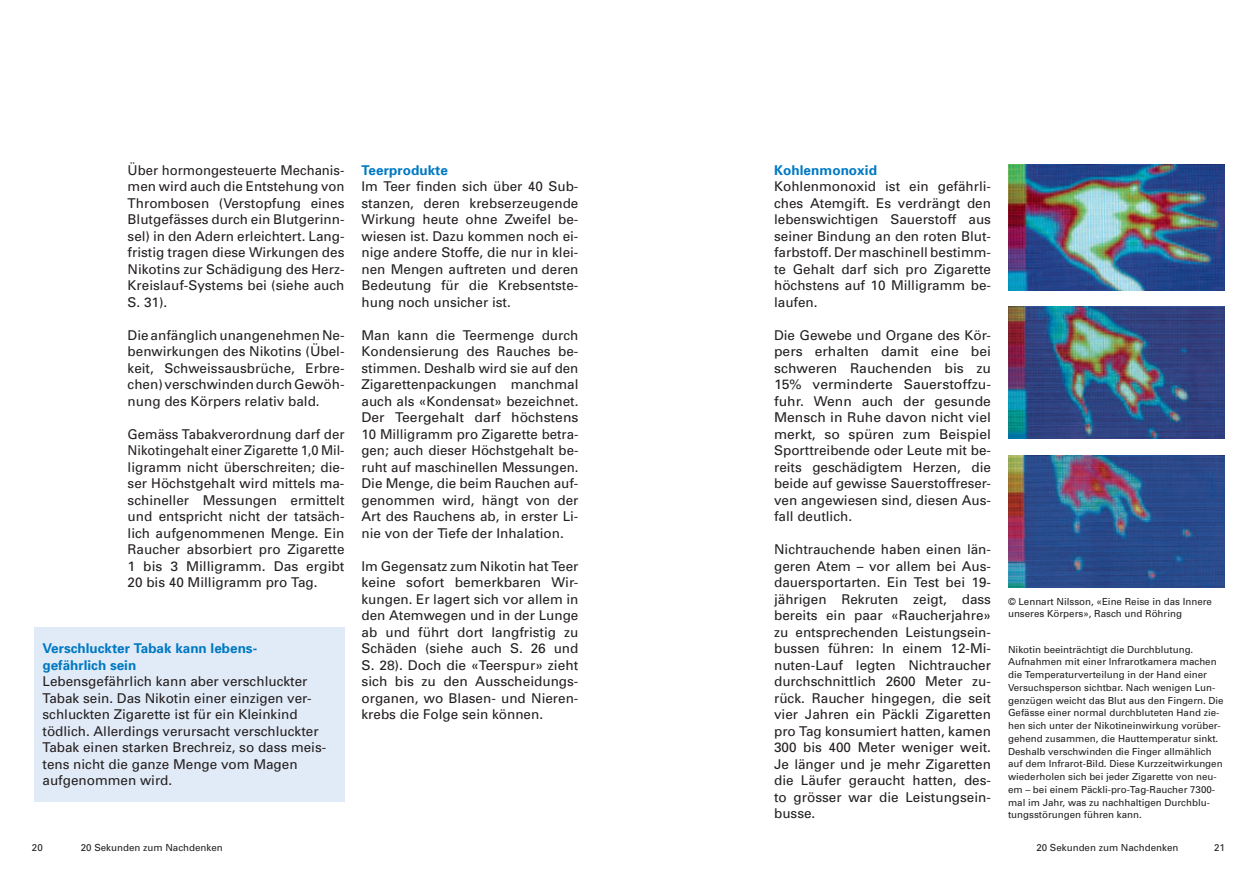
<style>
.page{position:relative;width:1259px;height:893px;background:#fff}
.page>*{position:absolute;margin:0;border:0;box-sizing:border-box;transform-origin:0 0}
.t1{font:13.5px/16.5px "Univers";color:#231f20;text-align:justify}
.t2{font:700 13.5px/16.5px "Univers";color:#0079c2}
.t3{font:9.75px/12.8px "Univers";color:#231f20}
</style>
<div class="page">
<div style="left:34px;top:627px;width:310px;height:175px;background:#e1ebf7"></div>
<img style="left:1008px;top:164px;width:217px;height:126px">
<img style="left:1008px;top:307px;width:217px;height:132px">
<img style="left:1008px;top:455px;width:217px;height:132px">
<p class="t1" style="left:128px;top:161px;width:218px">Über hormongesteuerte Mechanis&shy;men wird auch die Entstehung von Thrombosen (Verstopfung eines Blutgefässes durch ein Blutgerinn&shy;sel) in den Adern erleichtert. Lang&shy;fristig tragen diese Wirkungen des Nikotins zur Schädigung des Herz-Kreislauf-Systems bei (siehe auch S. 31).</p>
<p class="t1" style="left:128px;top:326px;width:218px">Die anfänglich unangenehmen Ne&shy;benwirkungen des Nikotins (Übel&shy;keit, Schweissausbrüche, Erbre&shy;chen) verschwinden durch Gewöh&shy;nung des Körpers relativ bald.</p>
<p class="t1" style="left:128px;top:425px;width:218px">Gemäss Tabakverordnung darf der Nikotingehalt einer Zigarette 1,0 Mil&shy;ligramm nicht überschreiten; die&shy;ser Höchstgehalt wird mittels ma&shy;schineller Messungen ermittelt und entspricht nicht der tatsäch&shy;lich aufgenommenen Menge. Ein Raucher absorbiert pro Zigarette 1 bis 3 Milligramm. Das ergibt 20 bis 40 Milligramm pro Tag.</p>
<p class="t2" style="left:43px;top:640px;width:216px">Verschluckter Tabak kann lebens&shy;gefährlich sein</p>
<p class="t1" style="left:43px;top:673px;width:285px;text-align:left">Lebensgefährlich kann aber verschluckter Tabak sein. Das Nikotin einer einzigen ver&shy;schluckten Zigarette ist für ein Kleinkind tödlich. Allerdings verursacht verschluckter Tabak einen starken Brechreiz, so dass meis&shy;tens nicht die ganze Menge vom Magen aufgenommen wird.</p>
<p class="t2" style="left:361px;top:161px;width:88px">Teerprodukte</p>
<p class="t1" style="left:361px;top:178px;width:218px">Im Teer finden sich über 40 Sub&shy;stanzen, deren krebserzeugende Wirkung heute ohne Zweifel be&shy;wiesen ist. Dazu kommen noch ei&shy;nige andere Stoffe, die nur in klei&shy;nen Mengen auftreten und deren Bedeutung für die Krebsentste&shy;hung noch unsicher ist.</p>
<p class="t1" style="left:361px;top:326px;width:218px">Man kann die Teermenge durch Kondensierung des Rauches be&shy;stimmen. Deshalb wird sie auf den Zigarettenpackungen manchmal auch als «Kondensat» bezeichnet.<br>Der Teergehalt darf höchstens 10 Milligramm pro Zigarette betra&shy;gen; auch dieser Höchstgehalt be&shy;ruht auf maschinellen Messungen.<br>Die Menge, die beim Rauchen auf&shy;genommen wird, hängt von der Art des Rauchens ab, in erster Li&shy;nie von der Tiefe der Inhalation.</p>
<p class="t1" style="left:361px;top:557px;width:218px">Im Gegensatz zum Nikotin hat Teer keine sofort bemerkbaren Wir&shy;kungen. Er lagert sich vor allem in den Atemwegen und in der Lunge ab und führt dort langfristig zu Schäden (siehe auch S. 26 und S. 28). Doch die «Teerspur» zieht sich bis zu den Ausscheidungs&shy;organen, wo Blasen- und Nieren&shy;krebs die Folge sein können.</p>
<p class="t2" style="left:774px;top:161px;width:104px">Kohlenmonoxid</p>
<p class="t1" style="left:774px;top:178px;width:218px">Kohlenmonoxid ist ein gefährli&shy;ches Atemgift. Es verdrängt den lebenswichtigen Sauerstoff aus seiner Bindung an den roten Blut&shy;farbstoff. Der maschinell bestimm&shy;te Gehalt darf sich pro Zigarette höchstens auf 10 Milligramm be&shy;laufen.</p>
<p class="t1" style="left:774px;top:326px;width:218px">Die Gewebe und Organe des Kör&shy;pers erhalten damit eine bei schweren Rauchenden bis zu 15% verminderte Sauerstoffzu&shy;fuhr. Wenn auch der gesunde Mensch in Ruhe davon nicht viel merkt, so spüren zum Beispiel Sporttreibende oder Leute mit be&shy;reits geschädigtem Herzen, die beide auf gewisse Sauerstoffreser&shy;ven angewiesen sind, diesen Aus&shy;fall deutlich.</p>
<p class="t1" style="left:774px;top:541px;width:218px">Nichtrauchende haben einen län&shy;geren Atem – vor allem bei Aus&shy;dauersportarten. Ein Test bei 19- jährigen Rekruten zeigt, dass bereits ein paar «Raucherjahre» zu entsprechenden Leistungsein&shy;bussen führen: In einem 12-Mi&shy;nuten-Lauf legten Nichtraucher durchschnittlich 2600 Meter zu&shy;rück. Raucher hingegen, die seit vier Jahren ein Päckli Zigaretten pro Tag konsumiert hatten, kamen 300 bis 400 Meter weniger weit.<br>Je länger und je mehr Zigaretten die Läufer geraucht hatten, des&shy;to grösser war die Leistungsein&shy;busse.</p>
<p class="t3" style="left:1008px;top:595px;width:205px">© Lennart Nilsson, «Eine Reise in das Innere unseres Körpers», Rasch und Röhring</p>
<p class="t3" style="left:1008px;top:643px;width:217px">Nikotin beeinträchtigt die Durchblutung.<br>Aufnahmen mit einer Infrarotkamera machen die Temperaturverteilung in der Hand einer Versuchsperson sichtbar. Nach wenigen Lun&shy;genzügen weicht das Blut aus den Fingern. Die Gefässe einer normal durchbluteten Hand zie&shy;hen sich unter der Nikotineinwirkung vorüber&shy;gehend zusammen, die Hauttemperatur sinkt.<br>Deshalb verschwinden die Finger allmählich auf dem Infrarot-Bild. Diese Kurzzeitwirkungen wiederholen sich bei jeder Zigarette von neu&shy;em – bei einem Päckli-pro-Tag-Raucher 7300- mal im Jahr, was zu nachhaltigen Durchblu&shy;tungsstörungen führen kann.</p>
<p class="t3" style="left:32px;top:841px;width:12px">20</p>
<p class="t3" style="left:81px;top:841px;width:143px">20 Sekunden zum Nachdenken</p>
<p class="t3" style="left:1036px;top:841px;width:143px">20 Sekunden zum Nachdenken</p>
<p class="t3" style="left:1214px;top:841px;width:12px">21</p>
</div>
